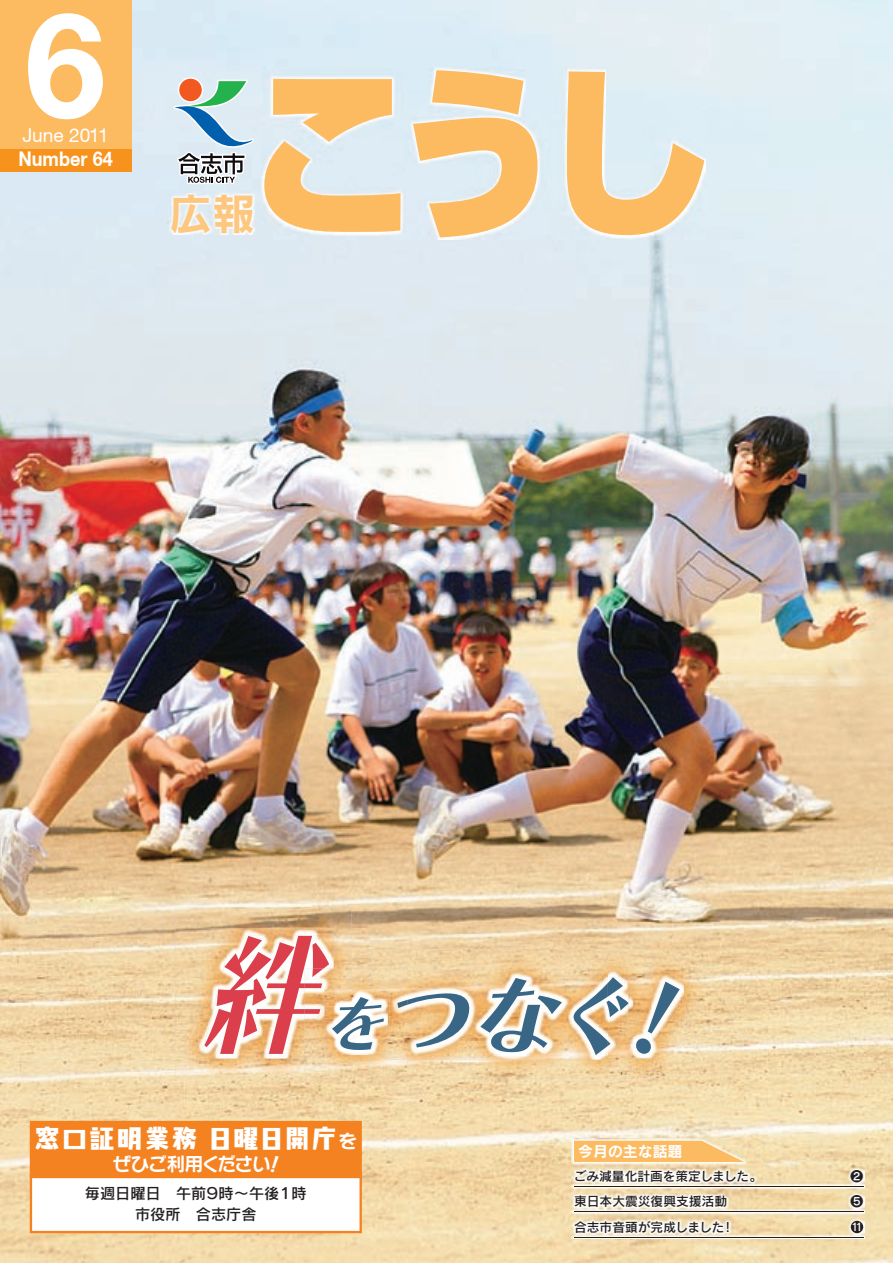
<style>
.page{position:relative;width:893px;height:1263px;background:#fff}
.page>*{position:absolute;margin:0;border:0;box-sizing:border-box;transform-origin:0 0}
.t1{font:700 145.65px "Helvetica Neue CE";color:#fff}
.t2{font:italic 90.3px "Chiaro Std B";color:#396684}
.t3{font:42.9px "Rodin Pro B";color:#fdc77f}
.t4{font:25.65px "Kurokane Std EB";letter-spacing:.07em;color:#fff}
.t5{font:700 20.25px "Helvetica Neue CE";color:#fff;scale:.9 1}
.t6{font:19.2px "Helvetica Neue CE";letter-spacing:-.01em;color:#fff}
.t7{font:18.75px "Rodin Happy Pro B";letter-spacing:-.065em;color:#fff}
.t8{font:15.15px/21px "Rodin Pro DB";color:#231f20;text-align:center}
.t9{font:14.85px "Rodin Pro B";color:#fff}
.t10{font:12.75px "Rodin Pro DB";color:#231f20}
.t11{font:10.65px "Rodin Pro DB";color:#fff}
.s1{font-size:131.25px;color:#da3f4b}
.s2{font-size:63.75px}
.s3{font-style:normal;font-size:100.95px}
.s4{font-family:"Rodin Happy Pro B";font-size:18.75px}
</style>
<div class="page">
<img style="left:0;top:0;width:893px;height:1263px">
<div style="left:0;top:0;width:131px;height:149px;background:#fcba61"></div>
<div style="left:0;top:149px;width:131px;height:22px;background:#f7931d"></div>
<img style="left:262px;top:68px;width:444px;height:171px">
<svg style="left:264px;top:79px;width:136px;height:153px"></svg>
<svg style="left:413px;top:70px;width:125px;height:167px"></svg>
<svg style="left:567px;top:71px;width:137px;height:164px"></svg>
<div style="left:178px;top:77px;width:25px;height:26px;border:3px solid #fff;border-radius:50%"></div>
<svg style="left:174px;top:78px;width:80px;height:106px"></svg>
<img style="left:170px;top:193px;width:84px;height:41px">
<img style="left:572px;top:1138px;width:292px;height:101px">
<hr style="left:574px;top:1186px;width:289px;height:1px;background:#231f20">
<hr style="left:574px;top:1211px;width:289px;height:1px;background:#231f20">
<hr style="left:574px;top:1237px;width:289px;height:1px;background:#231f20">
<svg style="left:574px;top:1141px;width:170px;height:21px"></svg>
<div style="left:851px;top:1221px;width:12px;height:12px;background:#231f20;border-radius:50%"></div>
<svg style="left:30px;top:1121px;width:332px;height:112px"></svg>
<img style="left:369px;top:949px;width:283px;height:129px">
<img style="left:407px;top:970px;width:201px;height:90px">
<img style="left:407px;top:977px;width:201px;height:78px">
<img style="left:608px;top:953px;width:95px;height:124px">
<img style="left:608px;top:977px;width:20px;height:78px">
<img style="left:628px;top:974px;width:56px;height:84px">
<svg style="left:633px;top:977px;width:2px;height:9px"></svg>
<img style="left:628px;top:977px;width:5px;height:28px">
<img style="left:176px;top:907px;width:175px;height:171px">
<img style="left:334px;top:936px;width:5px;height:20px">
<img style="left:197px;top:928px;width:137px;height:130px">
<img style="left:202px;top:936px;width:132px;height:118px">
<img style="left:304px;top:969px;width:103px;height:105px">
<img style="left:388px;top:1034px;width:2px;height:21px">
<img style="left:390px;top:977px;width:17px;height:78px">
<img style="left:304px;top:969px;width:30px;height:89px">
<img style="left:304px;top:969px;width:26px;height:85px">
<img style="left:324px;top:989px;width:64px;height:66px">
<img style="left:384px;top:1041px;width:4px;height:14px">
<svg style="left:889px;top:0;width:4px;height:9px"></svg>
<h1 class="t1" style="left:25px;top:-25px;width:82px">6</h1>
<h3 class="t5" style="left:18px;top:147px;width:107px">Number 64</h3>
<h3 class="t6" style="left:23px;top:124px;width:88px">June 2011</h3>
<h3 class="t3" style="left:169px;top:185px;width:87px">広報</h3>
<h2 class="t2" style="left:198px;top:959px;width:525px"><span class="s1">絆</span><span class="s2">を</span>つなぐ<span class="s3">！</span></h2>
<h3 class="t4" style="left:34px;top:1119px;width:324px">窓口証明業務 日曜日開庁<span class="s4">を</span></h3>
<h3 class="t7" style="left:113px;top:1151px;width:173px">ぜひご利用ください！</h3>
<p class="t8" style="left:85px;top:1182px;width:223px">毎週日曜日　午前９時～午後１時市役所　合志庁舎</p>
<p class="t9" style="left:578px;top:1141px;width:106px">今月の主な話題</p>
<p class="t10" style="left:574px;top:1167px;width:190px">ごみ減量化計画を策定しました。</p>
<p class="t10" style="left:850px;top:1167px;width:14px">❷</p>
<p class="t10" style="left:574px;top:1193px;width:155px">東日本大震災復興支援活動</p>
<p class="t10" style="left:850px;top:1193px;width:14px">❺</p>
<p class="t10" style="left:574px;top:1218px;width:162px">合志市音頭が完成しました！</p>
<p class="t11" style="left:851px;top:1220px;width:13px">11</p>
</div>
